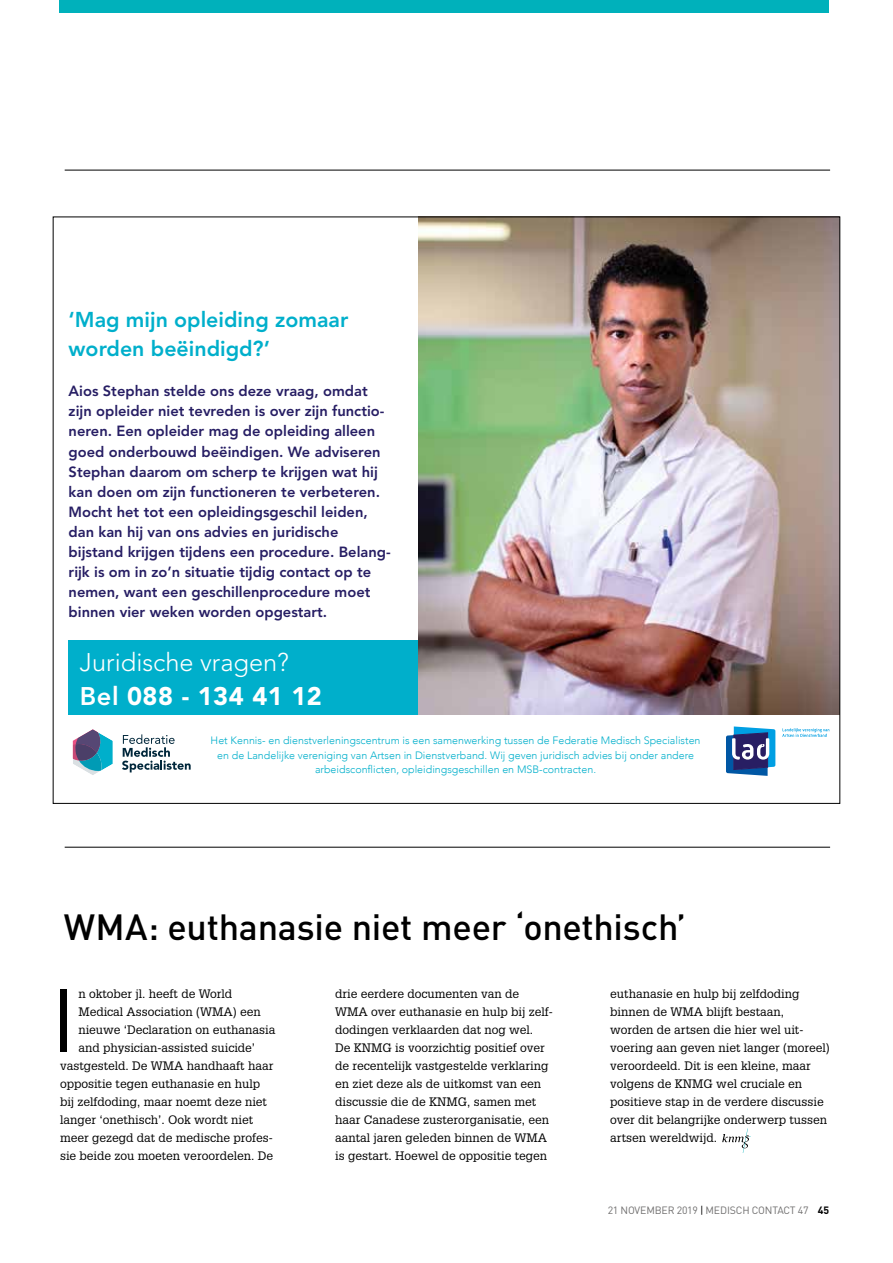
<style>
.page{position:relative;width:893px;height:1263px;background:#fff}
.page>*{position:absolute;margin:0;border:0;box-sizing:border-box;transform-origin:0 0}
.t1{font:87.9px "DINOT";color:#000}
.t2{font:500 36px "DINOT";letter-spacing:-.01em;color:#000}
.t3{font:300 25.35px/33.5px "Avenir LT Std";color:#fff}
.t4{font:800 21.3px/29.4px "Avenir LT Std";color:#00afcb}
.t5{font:800 14.7px/20.1px "Avenir LT Std";color:#271e64}
.t6{font:12px/18px "Glypha LT Std";color:#000}
.t7{font:300 10.65px/14.7px "Avenir";color:#00afcb;text-align:center}
.t8{font:10.5px "DINOT";letter-spacing:-.015em;color:#706f6f}
.s1{font-weight:800}
.s2{font-weight:900}
.s3{color:#000}
.s4{font-weight:700;color:#000}
</style>
<div class="page">
<div style="left:60px;top:0;width:769px;height:13px;background:#00b1bb"></div>
<hr style="left:65px;top:170px;width:765px;height:1px;background:#000">
<hr style="left:65px;top:847px;width:765px;height:1px;background:#000">
<div style="left:69px;top:640px;width:356px;height:76px;background:#00afcb"></div>
<img style="left:419px;top:219px;width:419px;height:496px">
<div style="left:53px;top:715px;width:787px;height:83px;background:#fff"></div>
<svg style="left:122px;top:734px;width:69px;height:38px"></svg>
<svg style="left:73px;top:729px;width:40px;height:46px"></svg>
<svg style="left:726px;top:726px;width:49px;height:50px"></svg>
<svg style="left:782px;top:728px;width:47px;height:9px"></svg>
<svg style="left:722px;top:1129px;width:29px;height:24px"></svg>
<h3 class="t4" style="left:69px;top:305px;width:281px">‘Mag mijn opleiding zomaar worden beëindigd?’</h3>
<p class="t5" style="left:69px;top:381px;width:324px">Aios Stephan stelde ons deze vraag, omdat zijn opleider niet tevreden is over zijn functio&shy;neren. Een opleider mag de opleiding alleen goed onderbouwd beëindigen. We adviseren Stephan daarom om scherp te krijgen wat hij kan doen om zijn functioneren te verbeteren.<br>Mocht het tot een opleidingsgeschil leiden, dan kan hij van ons advies en juridische bijstand krijgen tijdens een procedure. Belang&shy;rijk is om in zo’n situatie tijdig contact op te nemen, want een geschillenprocedure moet binnen vier weken worden opgestart.</p>
<h3 class="t3" style="left:80px;top:646px;width:243px">Juridische vragen?<br><span class="s1">Bel</span> <span class="s2">088 - 134 41 12</span></h3>
<p class="t7" style="left:211px;top:733px;width:491px">Het Kennis- en dienstverleningscentrum is een samenwerking tussen de Federatie Medisch Specialisten en de Landelijke vereniging van Artsen in Dienstverband. Wij geven juridisch advies bij onder andere arbeidsconflicten, opleidingsgeschillen en MSB-contracten.</p>
<h2 class="t2" style="left:64px;top:904px;width:624px">WMA: euthanasie niet meer ‘onethisch’</h2>
<h1 class="t1" style="left:51px;top:965px;width:26px">I</h1>
<p class="t6" style="left:78px;top:985px;width:155px">n oktober jl. heeft de World</p>
<p class="t6" style="left:78px;top:1003px;width:184px">Medical Association (WMA) een</p>
<p class="t6" style="left:78px;top:1021px;width:198px">nieuwe ‘Declaration on euthanasia</p>
<p class="t6" style="left:78px;top:1039px;width:178px">and physician-assisted suicide’</p>
<p class="t6" style="left:60px;top:1057px;width:215px">vastgesteld. De WMA handhaaft haar</p>
<p class="t6" style="left:60px;top:1075px;width:202px">oppositie tegen euthanasie en hulp</p>
<p class="t6" style="left:60px;top:1093px;width:208px">bij zelfdoding, maar noemt deze niet</p>
<p class="t6" style="left:60px;top:1111px;width:195px">langer ‘onethisch’. Ook wordt niet</p>
<p class="t6" style="left:60px;top:1129px;width:214px">meer gezegd dat de medische profes-</p>
<p class="t6" style="left:60px;top:1147px;width:214px">sie beide zou moeten veroordelen. De</p>
<p class="t6" style="left:335px;top:985px;width:219px">drie eerdere documenten van de WMA over euthanasie en hulp bij zelf&shy;dodingen verklaarden dat nog wel.<br>De KNMG is voorzichtig positief over de recentelijk vastgestelde verklaring en ziet deze als de uitkomst van een discussie die de KNMG, samen met haar Canadese zusterorganisatie, een aantal jaren geleden binnen de WMA is gestart. Hoewel de oppositie tegen</p>
<p class="t6" style="left:610px;top:985px;width:221px">euthanasie en hulp bij zelfdoding binnen de WMA blijft bestaan, worden de artsen die hier wel uit&shy;voering aan geven niet langer (moreel) veroordeeld. Dit is een kleine, maar volgens de KNMG wel cruciale en positieve stap in de verdere discussie over dit belangrijke onderwerp tussen artsen wereldwijd.</p>
<p class="t8" style="left:608px;top:1203px;width:223px">21 NOVEMBER 2019 <span class="s3">|</span> MEDISCH CONTACT 47 <span class="s4">45</span></p>
</div>
